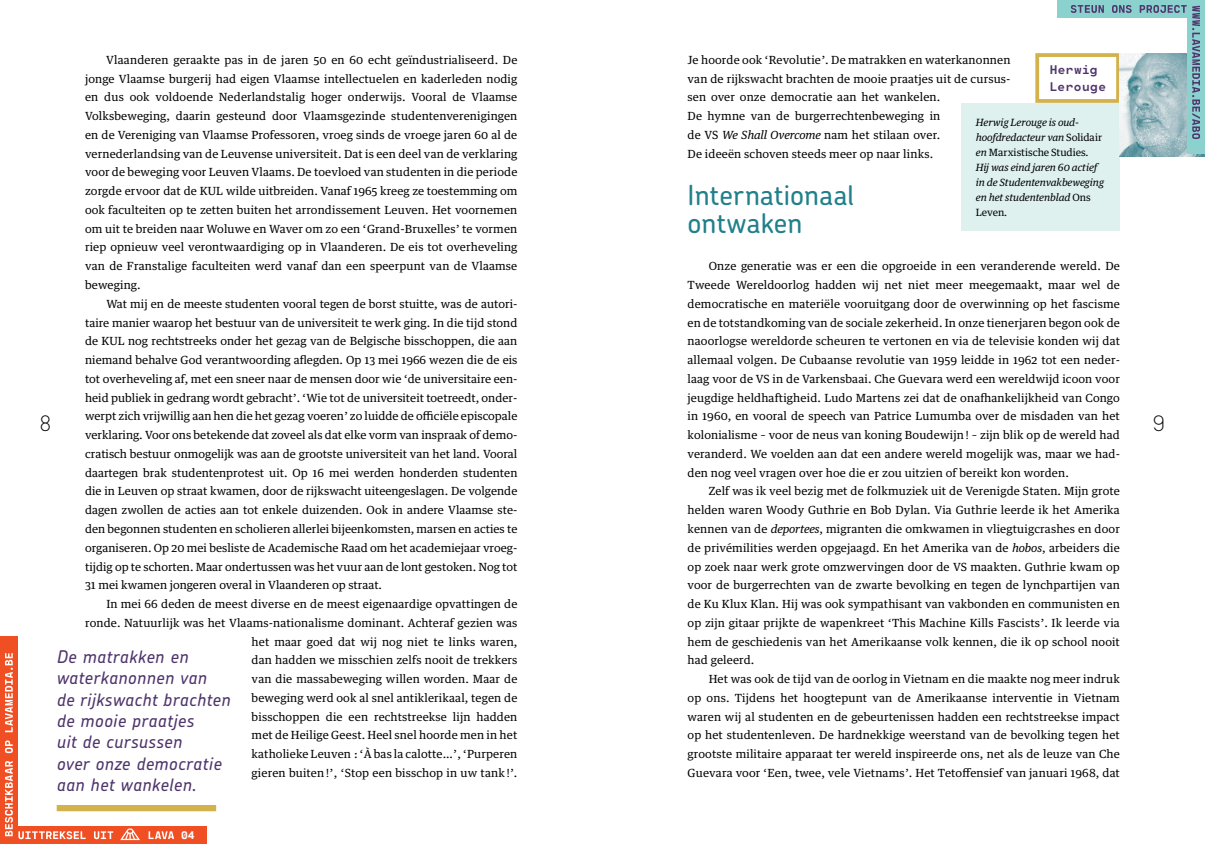
<style>
.page{position:relative;width:1205px;height:844px;background:#fff}
.page>*{position:absolute;margin:0;border:0;box-sizing:border-box;transform-origin:0 0}
.t1{font:500 27.5px/28.1px "Chevin Pro";letter-spacing:.005em;color:#22808a}
.t2{font:300 23.75px "Beauchef";color:#000}
.t3{font:italic 500 17.5px/21.2px "Chevin Pro";letter-spacing:.025em;color:#4f356c}
.t4{font:700 12.5px/16.2px "Cartograph Mono CF";letter-spacing:.035em;color:#4f356c}
.t5{font:11.25px/18.8px "Guardian Text Egyp";letter-spacing:.01em;color:#000;text-align:justify}
.t6{font:800 11px "Cartograph Mono CF";color:#fff}
.t7{font:italic 10px/15px "Guardian Text Egyp";letter-spacing:-.01em;color:#000}
.s1{font-style:italic}
.s2{font-style:normal}
</style>
<div class="page">
<div style="left:961px;top:103px;width:159px;height:127px;background:#def1ee"></div>
<div style="left:1035px;top:53px;width:85px;height:50px;border:4px solid #d3b14d"></div>
<div style="left:57px;top:804px;width:159px;height:7px;background:#d3b14d"></div>
<img style="left:1120px;top:53px;width:85px;height:103px">
<div style="left:1057px;top:0;width:148px;height:18px;background:#8bd2ce"></div>
<div style="left:1187px;top:0;width:18px;height:154px;background:#8bd2ce"></div>
<div style="left:0;top:826px;width:207px;height:17px;background:#f04e23"></div>
<div style="left:0;top:636px;width:18px;height:207px;background:#f04e23"></div>
<svg style="left:5px;top:653px;width:169px;height:186px"></svg>
<svg style="left:1071px;top:5px;width:115px;height:8px"></svg>
<svg style="left:1192px;top:6px;width:8px;height:133px"></svg>
<p class="t5" style="left:85px;top:49px;width:434px;text-indent:21px">Vlaanderen geraakte pas in de jaren 50 en 60 echt geïndustrialiseerd. De jonge Vlaamse burgerij had eigen Vlaamse intellectuelen en kaderleden nodig en dus ook voldoende Nederlandstalig hoger onderwijs. Vooral de Vlaamse Volksbeweging, daarin gesteund door Vlaamsgezinde studentenverenigingen en de Vereniging van Vlaamse Professoren, vroeg sinds de vroege jaren 60 al de vernederlandsing van de Leuvense universiteit. Dat is een deel van de verklaring voor de beweging voor Leuven Vlaams. De toevloed van studenten in die periode zorgde ervoor dat de KUL wilde uitbreiden. Vanaf 1965 kreeg ze toestemming om ook faculteiten op te zetten buiten het arrondissement Leuven. Het voornemen om uit te breiden naar Woluwe en Waver om zo een ‘Grand-Bruxelles’ te vormen riep opnieuw veel verontwaardiging op in Vlaanderen. De eis tot overheveling van de Franstalige faculteiten werd vanaf dan een speerpunt van de Vlaamse beweging.</p>
<p class="t5" style="left:85px;top:293px;width:434px;text-indent:21px">Wat mij en de meeste studenten vooral tegen de borst stuitte, was de autori&shy;taire manier waarop het bestuur van de universiteit te werk ging. In die tijd stond de KUL nog rechtstreeks onder het gezag van de Belgische bisschoppen, die aan niemand behalve God verantwoording aflegden. Op 13 mei 1966 wezen die de eis tot overheveling af, met een sneer naar de mensen door wie ‘de universitaire een&shy;heid publiek in gedrang wordt gebracht’. ‘Wie tot de universiteit toetreedt, onder&shy;werpt zich vrijwillig aan hen die het gezag voeren’ zo luidde de officiële episcopale verklaring. Voor ons betekende dat zoveel als dat elke vorm van inspraak of demo&shy;cratisch bestuur onmogelijk was aan de grootste universiteit van het land. Vooral daartegen brak studentenprotest uit. Op 16 mei werden honderden studenten die in Leuven op straat kwamen, door de rijkswacht uiteengeslagen. De volgende dagen zwollen de acties aan tot enkele duizenden. Ook in andere Vlaamse ste&shy;den begonnen studenten en scholieren allerlei bijeenkomsten, marsen en acties te organiseren. Op 20 mei besliste de Academische Raad om het academiejaar vroeg&shy;tijdig op te schorten. Maar ondertussen was het vuur aan de lont gestoken. Nog tot 31 mei kwamen jongeren overal in Vlaanderen op straat.</p>
<p class="t5" style="left:85px;top:593px;width:434px;text-align:right">In mei 66 deden de meest diverse en de meest eigenaardige opvattingen de ronde. Natuurlijk was het Vlaams-nationalisme dominant. Achteraf gezien was het maar goed dat wij nog niet te links waren,<br>dan hadden we misschien zelfs nooit de trekkers<br>van die massabeweging willen worden. Maar de<br>beweging werd ook al snel antiklerikaal, tegen de<br>bisschoppen die een rechtstreekse lijn hadden<br>met de Heilige Geest. Heel snel hoorde men in het<br>katholieke Leuven : ‘À bas la calotte…’, ‘Purperen<br>gieren buiten !’, ‘Stop een bisschop in uw tank !’.</p>
<p class="t5" style="left:687px;top:49px;width:324px;text-align:left">Je hoorde ook ‘Revolutie’. De matrakken en waterkanonnen van de rijkswacht brachten de mooie praatjes uit de cursus&shy;sen over onze democratie aan het wankelen.<br>De hymne van de burgerrechtenbeweging in<br>de VS <span class="s1">We Shall Overcome</span> nam het stilaan over.<br>De ideeën schoven steeds meer op naar links.</p>
<h1 class="t1" style="left:687px;top:180px;width:168px">Internationaal ontwaken</h1>
<p class="t5" style="left:687px;top:255px;width:434px;text-indent:21px">Onze generatie was er een die opgroeide in een veranderende wereld. De Tweede Wereldoorlog hadden wij net niet meer meegemaakt, maar wel de democratische en materiële vooruitgang door de overwinning op het fascisme en de totstandkoming van de sociale zekerheid. In onze tienerjaren begon ook de naoorlogse wereldorde scheuren te vertonen en via de televisie konden wij dat allemaal volgen. De Cubaanse revolutie van 1959 leidde in 1962 tot een neder&shy;laag voor de VS in de Varkensbaai. Che Guevara werd een wereldwijd icoon voor jeugdige heldhaftigheid. Ludo Martens zei dat de onafhankelijkheid van Congo in 1960, en vooral de speech van Patrice Lumumba over de misdaden van het kolonialisme – voor de neus van koning Boudewijn ! – zijn blik op de wereld had veranderd. We voelden aan dat een andere wereld mogelijk was, maar we had&shy;den nog veel vragen over hoe die er zou uitzien of bereikt kon worden.</p>
<p class="t5" style="left:687px;top:481px;width:434px;text-indent:21px">Zelf was ik veel bezig met de folkmuziek uit de Verenigde Staten. Mijn grote helden waren Woody Guthrie en Bob Dylan. Via Guthrie leerde ik het Amerika kennen van de <span class="s1">deportees</span>, migranten die omkwamen in vliegtuigcrashes en door de privémilities werden opgejaagd. En het Amerika van de <span class="s1">hobos</span>, arbeiders die op zoek naar werk grote omzwervingen door de VS maakten. Guthrie kwam op voor de burgerrechten van de zwarte bevolking en tegen de lynchpartijen van de Ku Klux Klan. Hij was ook sympathisant van vakbonden en communisten en op zijn gitaar prijkte de wapenkreet ‘This Machine Kills Fascists’. Ik leerde via hem de geschiedenis van het Amerikaanse volk kennen, die ik op school nooit had geleerd.</p>
<p class="t5" style="left:687px;top:668px;width:434px;text-indent:21px">Het was ook de tijd van de oorlog in Vietnam en die maakte nog meer indruk op ons. Tijdens het hoogtepunt van de Amerikaanse interventie in Vietnam waren wij al studenten en de gebeurtenissen hadden een rechtstreekse impact op het studentenleven. De hardnekkige weerstand van de bevolking tegen het grootste militaire apparaat ter wereld inspireerde ons, net als de leuze van Che Guevara voor ‘Een, twee, vele Vietnams’. Het Tetoffensief van januari 1968, dat</p>
<p class="t4" style="left:1050px;top:63px;width:58px">Herwig<br>Lerouge</p>
<p class="t7" style="left:976px;top:114px;width:130px">Herwig Lerouge is oud&shy;hoofdredacteur van <span class="s2">Solidair </span>en <span class="s2">Marxistische Studies</span>.<br>Hij was eind jaren 60 actief in de Studentenvakbeweging en het studentenblad <span class="s2">Ons<br>Leven</span>.</p>
<h2 class="t2" style="left:40px;top:409px;width:13px">8</h2>
<h2 class="t2" style="left:1153px;top:409px;width:14px">9</h2>
<h3 class="t3" style="left:57px;top:645px;width:175px">De matrakken en waterkanonnen van<br>de rijkswacht brachten de mooie praatjes<br>uit de cursussen<br>over onze democratie aan het wankelen.</h3>
<p class="t6" style="left:181px;top:828px;width:15px">04</p>
</div>
